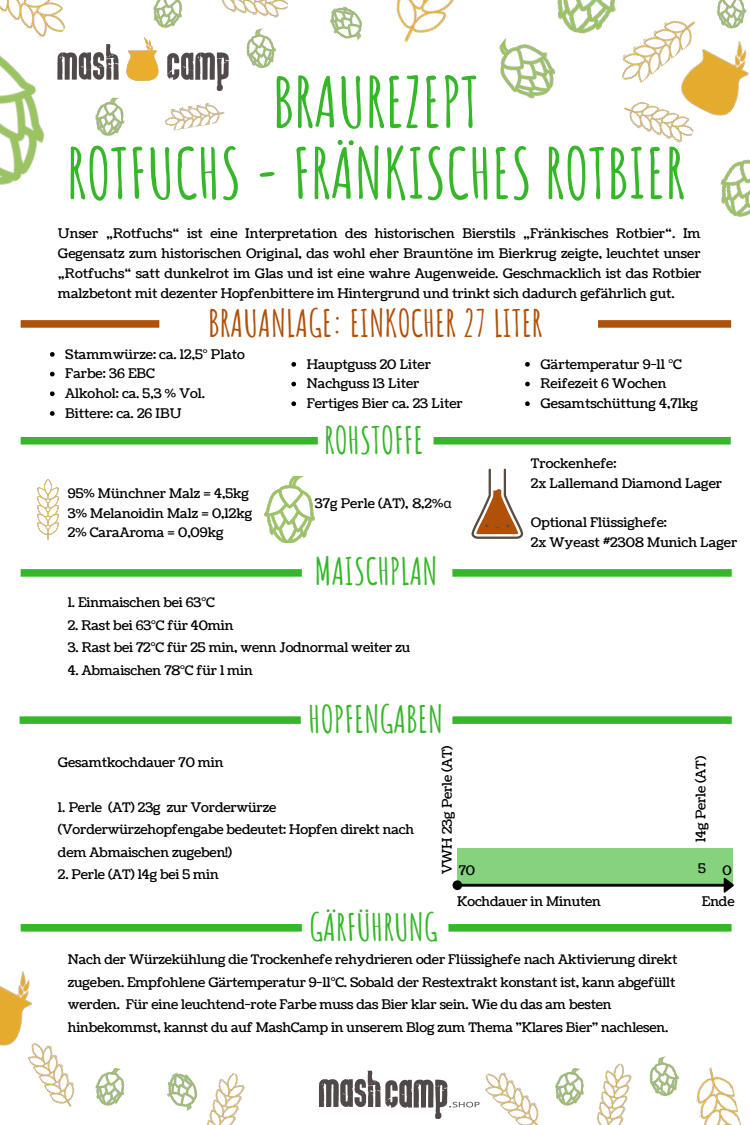
<style>
.page{position:relative;width:750px;height:1125px;background:#fff}
.page>*{position:absolute;margin:0;border:0;box-sizing:border-box;transform-origin:0 0}
.t1{font:700 68.75px "Amatic SC";color:#35b729}
.t2{font:700 36.88px "Amatic SC";color:#35b729}
.t3{font:700 36.88px "Amatic SC";color:#b05009}
.t4{font:13.25px/22.5px "Coustard";letter-spacing:-.01em;color:#000}
.s1{font-family:"Noto Sans"}
</style>
<div class="page">
<img style="left:264px;top:476px;width:51px;height:67px">
<img style="left:499px;top:38px;width:57px;height:61px">
<img style="left:6px;top:0;width:44px;height:2px">
<img style="left:681px;top:41px;width:68px;height:75px">
<img style="left:246px;top:28px;width:30px;height:41px">
<img style="left:549px;top:0;width:67px;height:39px">
<img style="left:0;top:2px;width:66px;height:183px">
<img style="left:612px;top:8px;width:92px;height:82px">
<img style="left:396px;top:0;width:58px;height:43px">
<img style="left:165px;top:103px;width:60px;height:28px">
<img style="left:623px;top:97px;width:74px;height:46px">
<img style="left:720px;top:159px;width:30px;height:59px">
<img style="left:95px;top:99px;width:30px;height:37px">
<img style="left:153px;top:0;width:29px;height:28px">
<img style="left:716px;top:0;width:31px;height:29px">
<img style="left:222px;top:0;width:66px;height:18px">
<img style="left:330px;top:6px;width:32px;height:35px">
<img style="left:37px;top:479px;width:22px;height:60px">
<img style="left:48px;top:29px;width:181px;height:70px">
<svg style="left:472px;top:469px;width:51px;height:70px"></svg>
<svg style="left:291px;top:362px;width:5px;height:5px"></svg>
<svg style="left:291px;top:382px;width:5px;height:4px"></svg>
<svg style="left:291px;top:401px;width:5px;height:5px"></svg>
<svg style="left:21px;top:320px;width:138px;height:8px"></svg>
<svg style="left:598px;top:320px;width:133px;height:8px"></svg>
<svg style="left:94px;top:924px;width:208px;height:8px;background:#3fba34"></svg>
<svg style="left:448px;top:924px;width:284px;height:8px;background:#40ba35"></svg>
<svg style="left:20px;top:716px;width:281px;height:8px;background:#3fba34"></svg>
<svg style="left:452px;top:716px;width:280px;height:8px;background:#40ba34"></svg>
<svg style="left:21px;top:569px;width:281px;height:8px;background:#3fba34"></svg>
<svg style="left:452px;top:569px;width:280px;height:8px;background:#40ba34"></svg>
<svg style="left:21px;top:437px;width:297px;height:8px;background:#40bb35"></svg>
<svg style="left:434px;top:437px;width:297px;height:8px;background:#40bb35"></svg>
<svg style="left:50px;top:352px;width:5px;height:5px"></svg>
<svg style="left:50px;top:372px;width:5px;height:4px"></svg>
<svg style="left:50px;top:391px;width:5px;height:5px"></svg>
<svg style="left:50px;top:411px;width:5px;height:5px"></svg>
<svg style="left:525px;top:362px;width:5px;height:5px"></svg>
<svg style="left:525px;top:382px;width:5px;height:4px"></svg>
<svg style="left:525px;top:401px;width:5px;height:5px"></svg>
<img style="left:319px;top:1071px;width:159px;height:48px">
<img style="left:478px;top:1072px;width:61px;height:53px">
<img style="left:696px;top:1067px;width:45px;height:58px">
<img style="left:555px;top:1068px;width:29px;height:38px">
<img style="left:649px;top:1056px;width:31px;height:41px">
<img style="left:44px;top:1086px;width:31px;height:21px">
<img style="left:95px;top:1068px;width:30px;height:38px">
<img style="left:167px;top:1072px;width:31px;height:39px">
<img style="left:596px;top:1063px;width:36px;height:62px">
<img style="left:206px;top:1073px;width:39px;height:52px">
<img style="left:0;top:924px;width:94px;height:162px">
<div style="left:457px;top:849px;width:276px;height:37px;background:#85d37e"></div>
<svg style="left:453px;top:877px;width:281px;height:16px"></svg>
<p class="t1" style="left:273px;top:58px;width:208px">BRAUREZEPT</p>
<p class="t1" style="left:67px;top:129px;width:620px">ROTFUCHS - FRÄNKISCHES ROTBIER</p>
<p class="t4" style="left:58px;top:224px;width:645px;line-height:19.8px;text-align:justify">Unser „Rotfuchs“ ist eine Interpretation des historischen Bierstils „Fränkisches Rotbier“. Im Gegensatz zum historischen Original, das wohl eher Brauntöne im Bierkrug zeigte, leuchtet unser „Rotfuchs“ satt dunkelrot im Glas und ist eine wahre Augenweide. Geschmacklich ist das Rotbier malzbetont mit dezenter Hopfenbittere im Hintergrund und trinkt sich dadurch gefährlich gut.</p>
<p class="t3" style="left:208px;top:300px;width:336px">BRAUANLAGE: EINKOCHER 27 LITER</p>
<p class="t4" style="left:65px;top:343px;width:181px">Stammwürze: ca. 12,5° Plato</p>
<p class="t4" style="left:65px;top:363px;width:91px">Farbe: 36 EBC</p>
<p class="t4" style="left:65px;top:382px;width:141px">Alkohol: ca. 5,3 % Vol.</p>
<p class="t4" style="left:65px;top:402px;width:118px">Bittere: ca. 26 IBU</p>
<p class="t4" style="left:68px;top:482px;width:183px">95% Münchner Malz = 4,5kg</p>
<p class="t4" style="left:68px;top:502px;width:186px">3% Melanoidin Malz = 0,12kg</p>
<p class="t4" style="left:68px;top:522px;width:157px">2% CaraAroma = 0,09kg</p>
<p class="t4" style="left:307px;top:353px;width:126px">Hauptguss 20 Liter</p>
<p class="t4" style="left:307px;top:373px;width:114px">Nachguss 13 Liter</p>
<p class="t4" style="left:307px;top:392px;width:158px">Fertiges Bier ca. 23 Liter</p>
<p class="t2" style="left:324px;top:416px;width:101px">ROHSTOFFE</p>
<p class="t4" style="left:315px;top:492px;width:138px">37g Perle (AT), 8,2%<span class="s1">α</span></p>
<p class="t2" style="left:315px;top:548px;width:124px">MAISCHPLAN</p>
<p class="t4" style="left:68px;top:592px;width:148px">1. Einmaischen bei 63°C</p>
<p class="t4" style="left:68px;top:614px;width:167px">2. Rast bei 63°C für 40min</p>
<p class="t4" style="left:68px;top:637px;width:344px">3. Rast bei 72°C für 25 min, wenn Jodnormal weiter zu</p>
<p class="t4" style="left:68px;top:659px;width:187px">4. Abmaischen 78°C für 1 min</p>
<p class="t2" style="left:309px;top:696px;width:136px">HOPFENGABEN</p>
<p class="t4" style="left:540px;top:353px;width:143px">Gärtemperatur 9-11 °C</p>
<p class="t4" style="left:540px;top:373px;width:127px">Reifezeit 6 Wochen</p>
<p class="t4" style="left:540px;top:392px;width:159px">Gesamtschüttung 4,71kg</p>
<p class="t4" style="left:531px;top:452px;width:87px">Trockenhefe:</p>
<p class="t4" style="left:531px;top:472px;width:193px">2x Lallemand Diamond Lager</p>
<p class="t4" style="left:531px;top:511px;width:138px">Optional Flüssighefe:</p>
<p class="t4" style="left:531px;top:531px;width:208px">2x Wyeast #2308 Munich Lager</p>
<p class="t4" style="left:58px;top:751px;width:167px">Gesamtkochdauer 70 min</p>
<p class="t4" style="left:58px;top:796px;width:358px">1. Perle (AT) 23g zur Vorderwürze (Vorderwürzehopfengabe bedeutet: Hopfen direkt nach dem Abmaischen zugeben!)</p>
<p class="t4" style="left:58px;top:864px;width:162px">2. Perle (AT) 14g bei 5 min</p>
<p class="t4" style="left:436px;top:874px;width:130px;rotate:-90deg">VWH 23g Perle (AT)</p>
<p class="t4" style="left:690px;top:842px;width:87px;rotate:-90deg">14g Perle (AT)</p>
<p class="t4" style="left:698px;top:858px;width:9px">5</p>
<p class="t4" style="left:723px;top:859px;width:11px">0</p>
<p class="t4" style="left:459px;top:859px;width:18px">70</p>
<p class="t4" style="left:457px;top:890px;width:145px">Kochdauer in Minuten</p>
<p class="t4" style="left:702px;top:890px;width:34px">Ende</p>
<p class="t2" style="left:310px;top:904px;width:130px">GÄRFÜHRUNG</p>
<p class="t4" style="left:68px;top:949px;width:611px">Nach der Würzekühlung die Trockenhefe rehydrieren oder Flüssighefe nach Aktivierung direkt zugeben. Empfohlene Gärtemperatur 9-11°C. Sobald der Restextrakt konstant ist, kann abgefüllt werden. Für eine leuchtend-rote Farbe muss das Bier klar sein. Wie du das am besten hinbekommst, kannst du auf MashCamp in unserem Blog zum Thema "Klares Bier" nachlesen.</p>
</div>
